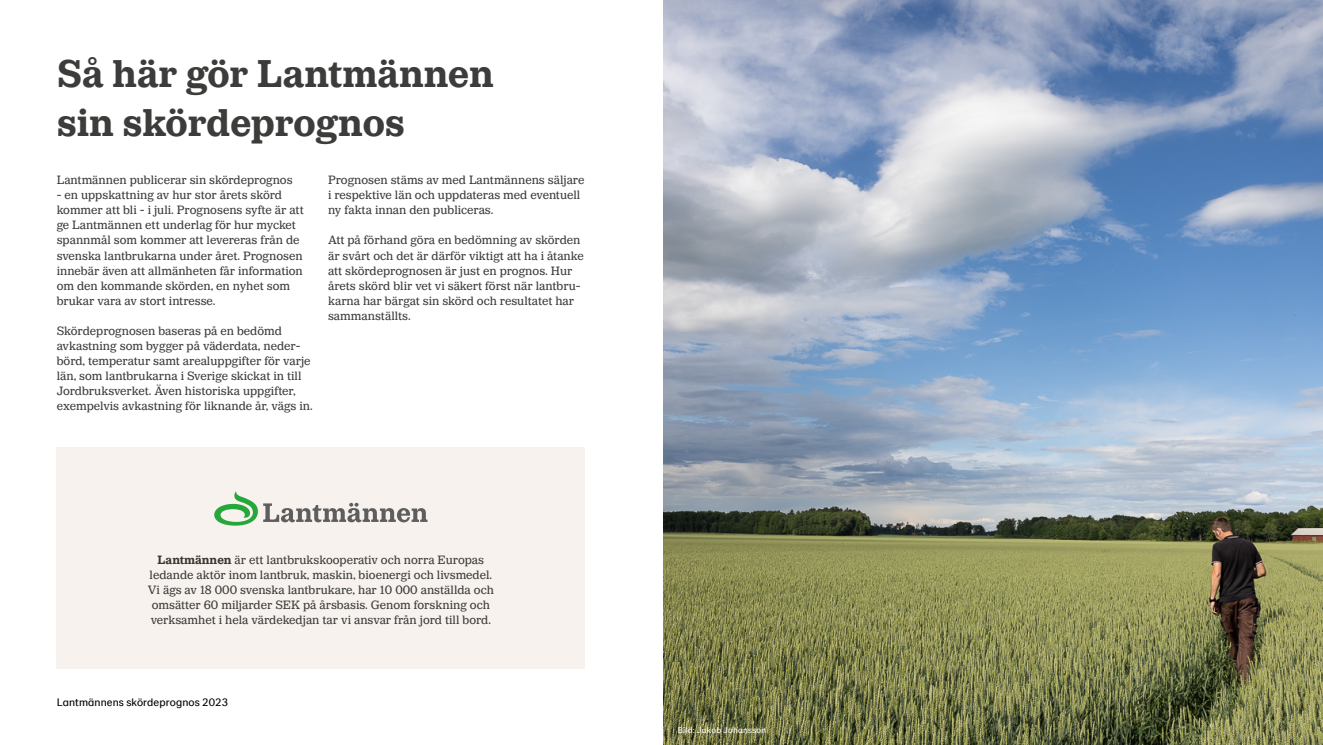
<style>
.page{position:relative;width:1323px;height:745px;background:#fff}
.page>*{position:absolute;margin:0;border:0;box-sizing:border-box;transform-origin:0 0}
.t1{font:700 40px/48.8px "LM Serif Office";color:#3c3c3b}
.t2{font:12.5px/15px "LM Serif Office";color:#3c3c3b}
.t3{font:11.25px "LM Sans Office";letter-spacing:.01em;color:#000}
.t4{font:8.75px "LM Sans Office";letter-spacing:.03em;color:#fff}
.s1{font-weight:700;color:#3b362e}
</style>
<div class="page">
<img style="left:664px;top:0;width:659px;height:744px">
<div style="left:57px;top:447px;width:528px;height:221px;background:#f7f2ee"></div>
<svg style="left:214px;top:491px;width:213px;height:34px"></svg>
<h1 class="t1" style="left:57px;top:50px;width:438px">Så här gör Lantmännen sin skördeprognos</h1>
<p class="t2" style="left:57px;top:173px;width:237px">Lantmännen publicerar sin skördeprognos</p>
<p class="t2" style="left:57px;top:188px;width:249px">- en uppskattning av hur stor årets skörd kommer att bli - i juli. Prognosens syfte är att ge Lantmännen ett underlag för hur mycket spannmål som kommer att levereras från de svenska lantbrukarna under året. Prognosen innebär även att allmänheten får information om den kommande skörden, en nyhet som brukar vara av stort intresse.</p>
<p class="t2" style="left:57px;top:323px;width:257px">Skördeprognosen baseras på en bedömd avkastning som bygger på väderdata, neder&shy;börd, temperatur samt arealuppgifter för varje län, som lantbrukarna i Sverige skickat in till Jordbruksverket. Även historiska uppgifter, exempelvis avkastning för liknande år, vägs in.</p>
<p class="t2" style="left:328px;top:173px;width:258px">Prognosen stäms av med Lantmännens säljare i respektive län och uppdateras med eventuell ny fakta innan den publiceras.</p>
<p class="t2" style="left:328px;top:233px;width:257px">Att på förhand göra en bedömning av skörden är svårt och det är därför viktigt att ha i åtanke att skördeprognosen är just en prognos. Hur årets skörd blir vet vi säkert först när lantbru&shy;karna har bärgat sin skörd och resultatet har sammanställts.</p>
<p class="t2" style="left:148px;top:552px;width:348px;text-align:center"><span class="s1">Lantmännen</span> är ett lantbrukskooperativ och norra Europas ledande aktör inom lantbruk, maskin, bioenergi och livsmedel.<br>Vi ägs av 18 000 svenska lantbrukare, har 10 000 anställda och omsätter 60 miljarder SEK på årsbasis. Genom forskning och verksamhet i hela värdekedjan tar vi ansvar från jord till bord.</p>
<p class="t3" style="left:57px;top:695px;width:173px">Lantmännens skördeprognos 2023</p>
<p class="t4" style="left:678px;top:724px;width:90px">Bild: Jakob Johansson</p>
</div>
